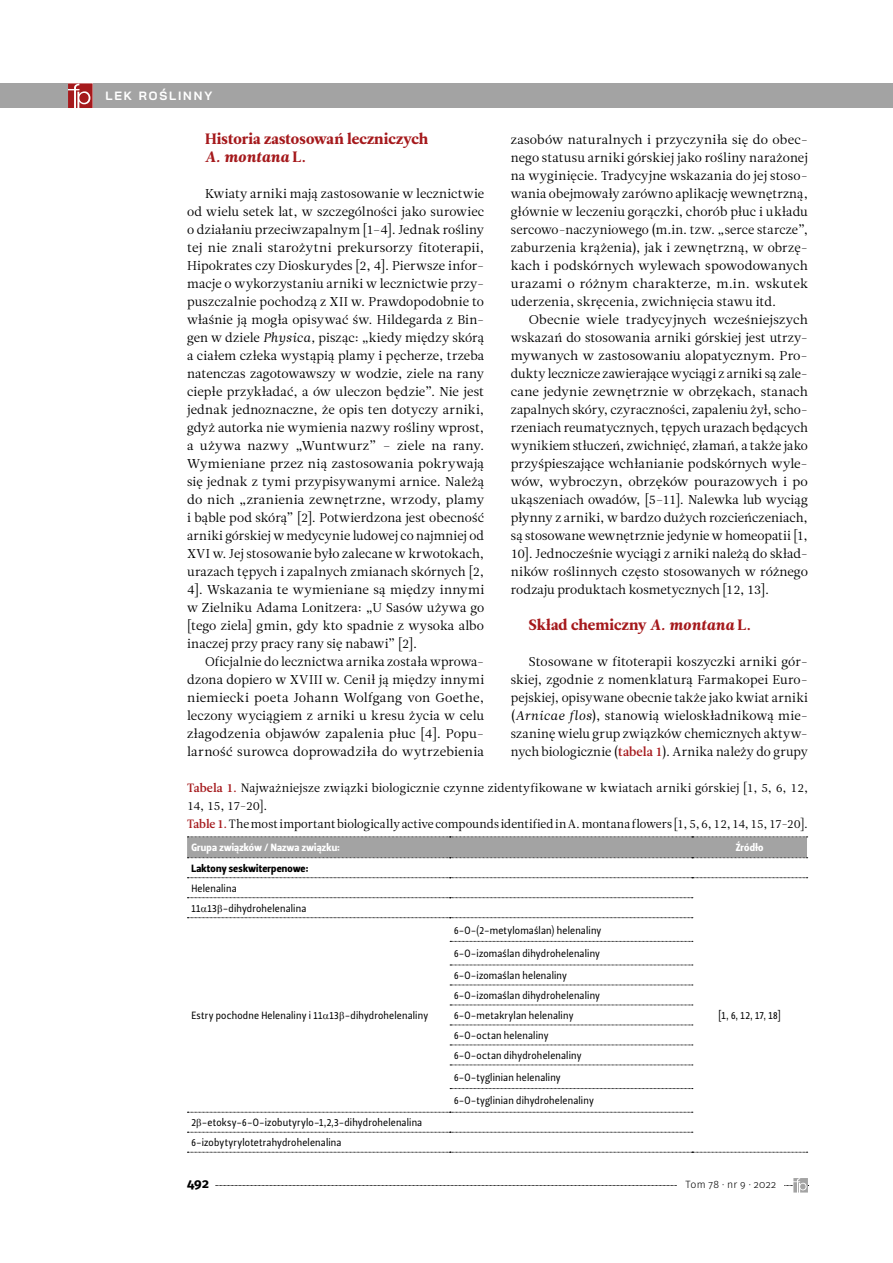
<style>
.page{position:relative;width:893px;height:1263px;background:#fff}
.page>*{position:absolute;margin:0;border:0;box-sizing:border-box;transform-origin:0 0}
.t1{font:15px "Leitura News Roman 4";letter-spacing:.005em;color:#a5191c}
.t2{font:15px "Leitura News Italic 4";letter-spacing:.02em;color:#a5191c}
.t3{font:700 13.5px "Fira Sans";color:#000}
.t4{font:12.75px/18px "Leitura News Roman 1";letter-spacing:.005em;color:#000;text-align:justify}
.t5{font:12px/18px "Leitura News Roman 1";letter-spacing:.005em;color:#000}
.t6{font:700 12px "Bai Jamjuree";letter-spacing:.16em;color:#fff}
.t7{font:10.5px/20px "Leitura Sans Grot 2";letter-spacing:.015em;color:#000;scale:.95 1}
.t8{font:10.5px "Leitura Sans Grot 4";letter-spacing:.025em;color:#fff;scale:.95 1}
.t9{font:10.5px "Leitura Sans Grot 4";letter-spacing:.02em;color:#000;scale:.95 1}
.t10{font:300 10.5px "Fira Sans";letter-spacing:.025em;color:#000}
.s1{font-family:"Leitura News Roman 4"}
.s2{font-family:"Leitura News Italic 1"}
.s3{font-family:"Leitura News Roman 3";color:#a5191c}
.s4{font-family:"Leitura News Italic 4"}
</style>
<div class="page">
<div style="left:0;top:83px;width:893px;height:25px;background:#a3a3a3"></div>
<svg style="left:68px;top:83px;width:25px;height:25px"></svg>
<svg style="left:215px;top:1178px;width:594px;height:14px"></svg>
<svg style="left:187px;top:858px;width:620px;height:294px"></svg>
<svg style="left:187px;top:877px;width:621px;height:1px"></svg>
<svg style="left:187px;top:897px;width:506px;height:1px"></svg>
<svg style="left:450px;top:941px;width:243px;height:1px"></svg>
<svg style="left:450px;top:965px;width:243px;height:1px"></svg>
<svg style="left:450px;top:985px;width:243px;height:1px"></svg>
<svg style="left:450px;top:1005px;width:243px;height:1px"></svg>
<svg style="left:450px;top:1025px;width:243px;height:1px"></svg>
<svg style="left:450px;top:1045px;width:243px;height:1px"></svg>
<svg style="left:450px;top:1065px;width:243px;height:1px"></svg>
<svg style="left:450px;top:1088px;width:243px;height:1px"></svg>
<svg style="left:187px;top:1112px;width:506px;height:1px"></svg>
<svg style="left:187px;top:1152px;width:621px;height:1px"></svg>
<svg style="left:187px;top:837px;width:621px;height:21px;background:#a1a1a1"></svg>
<svg style="left:187px;top:904px;width:506px;height:14px"></svg>
<svg style="left:323px;top:1014px;width:6px;height:5px"></svg>
<svg style="left:340px;top:1011px;width:4px;height:10px"></svg>
<svg style="left:187px;top:1119px;width:506px;height:14px"></svg>
<p class="t6" style="left:105px;top:89px;width:108px">LEK ROŚLINNY</p>
<p class="t1" style="left:205px;top:130px;width:225px">Historia zastosowań leczniczych</p>
<p class="t2" style="left:205px;top:148px;width:103px">A. montana <span class="s1">L.</span></p>
<p class="t4" style="left:187px;top:185px;width:299px;text-indent:18px">Kwiaty arniki mają zastosowanie w lecznictwie od wielu setek lat, w szczególności jako surowiec o działaniu przeciwzapalnym [1–4]. Jednak rośliny tej nie znali starożytni prekursorzy fitoterapii, Hipokrates czy Dioskurydes [2, 4]. Pierwsze infor&shy;macje o wykorzystaniu arniki w lecznictwie przy&shy;puszczalnie pochodzą z XII w. Prawdopodobnie to właśnie ją mogła opisywać św. Hildegarda z Bin&shy;gen w dziele <span class="s2">Physica,</span> pisząc: „kiedy między skórą a ciałem człeka wystąpią plamy i pęcherze, trzeba natenczas zagotowawszy w wodzie, ziele na rany ciepłe przykładać, a ów uleczon będzie”. Nie jest jednak jednoznaczne, że opis ten dotyczy arniki, gdyż autorka nie wymienia nazwy rośliny wprost, a używa nazwy „Wuntwurz” – ziele na rany.<br>Wymieniane przez nią zastosowania pokrywają się jednak z tymi przypisywanymi arnice. Należą do nich „zranienia zewnętrzne, wrzody, plamy i bąble pod skórą” [2]. Potwierdzona jest obecność arniki górskiej w medycynie ludowej co najmniej od XVI w. Jej stosowanie było zalecane w krwotokach, urazach tępych i zapalnych zmianach skórnych [2, 4]. Wskazania te wymieniane są między innymi w Zielniku Adama Lonitzera: „U Sasów używa go [tego ziela] gmin, gdy kto spadnie z wysoka albo inaczej przy pracy rany się nabawi” [2].</p>
<p class="t4" style="left:187px;top:653px;width:299px;text-indent:18px">Oficjalnie do lecznictwa arnika została wprowa&shy;dzona dopiero w XVIII w. Cenił ją między innymi niemiecki poeta Johann Wolfgang von Goethe, leczony wyciągiem z arniki u kresu życia w celu złagodzenia objawów zapalenia płuc [4]. Popu&shy;larność surowca doprowadziła do wytrzebienia</p>
<p class="t5" style="left:187px;top:779px;width:622px"><span class="s3">Tabela 1.</span> Najważniejsze związki biologicznie czynne zidentyfikowane w kwiatach arniki górskiej [1, 5, 6, 12,<br>14, 15, 17-20].<br><span class="s3">Table 1.</span> The most important biologically active compounds identified in A. montana flowers [1, 5, 6, 12, 14, 15, 17-20].</p>
<p class="t8" style="left:191px;top:841px;width:158px">Grupa związków / Nazwa związku:</p>
<p class="t8" style="left:736px;top:841px;width:31px">Źródło</p>
<p class="t9" style="left:191px;top:862px;width:125px">Laktony seskwiterpenowe:</p>
<p class="t7" style="left:191px;top:878px;width:49px">Helenalina</p>
<p class="t4" style="left:511px;top:131px;width:299px">zasobów naturalnych i przyczyniła się do obec&shy;nego statusu arniki górskiej jako rośliny narażonej na wyginięcie. Tradycyjne wskazania do jej stoso&shy;wania obejmowały zarówno aplikację wewnętrzną, głównie w leczeniu gorączki, chorób płuc i układu sercowo-naczyniowego (m.in. tzw. „serce starcze”, zaburzenia krążenia), jak i zewnętrzną, w obrzę&shy;kach i podskórnych wylewach spowodowanych urazami o różnym charakterze, m.in. wskutek uderzenia, skręcenia, zwichnięcia stawu itd.</p>
<p class="t4" style="left:511px;top:311px;width:299px;text-indent:18px">Obecnie wiele tradycyjnych wcześniejszych wskazań do stosowania arniki górskiej jest utrzy&shy;mywanych w zastosowaniu alopatycznym. Pro&shy;dukty lecznicze zawierające wyciągi z arniki są zale&shy;cane jedynie zewnętrznie w obrzękach, stanach zapalnych skóry, czyraczności, zapaleniu żył, scho&shy;rzeniach reumatycznych, tępych urazach będących wynikiem stłuczeń, zwichnięć, złamań, a także jako przyśpieszające wchłanianie podskórnych wyle&shy;wów, wybroczyn, obrzęków pourazowych i po ukąszeniach owadów, [5–11]. Nalewka lub wyciąg płynny z arniki, w bardzo dużych rozcieńczeniach, są stosowane wewnętrznie jedynie w homeopatii [1, 10]. Jednocześnie wyciągi z arniki należą do skład&shy;ników roślinnych często stosowanych w różnego rodzaju produktach kosmetycznych [12, 13].</p>
<p class="t1" style="left:529px;top:616px;width:224px">Skład chemiczny <span class="s4">A. montana</span> L.</p>
<p class="t4" style="left:511px;top:653px;width:299px;text-indent:18px">Stosowane w fitoterapii koszyczki arniki gór&shy;skiej, zgodnie z nomenklaturą Farmakopei Euro&shy;pejskiej, opisywane obecnie także jako kwiat arniki (<span class="s2">Arnicae flos</span>), stanowią wieloskładnikową mie&shy;szaninę wielu grup związków chemicznych aktyw&shy;nych biologicznie (<span class="s3">tabela 1</span>). Arnika należy do grupy</p>
<p class="t7" style="left:191px;top:898px;width:123px">11 13 -dihydrohelenalina</p>
<p class="t7" style="left:191px;top:1005px;width:251px">Estry pochodne Helenaliny i 11 13 -dihydrohelenaliny</p>
<p class="t7" style="left:191px;top:1113px;width:245px">2 -etoksy-6-O-izobutyrylo-1,2,3-dihydrohelenalina<br>6-izobytyrylotetrahydrohelenalina</p>
<p class="t7" style="left:454px;top:920px;width:157px">6-O-(2-metylomaślan) helenaliny</p>
<p class="t7" style="left:454px;top:943px;width:155px;line-height:21.8px">6-O-izomaślan dihydrohelenaliny<br>6-O-izomaślan helenaliny</p>
<p class="t7" style="left:454px;top:985px;width:155px">6-O-izomaślan dihydrohelenaliny<br>6-O-metakrylan helenaliny<br>6-O-octan helenaliny<br>6-O-octan dihydrohelenaliny</p>
<p class="t7" style="left:454px;top:1067px;width:114px">6-O-tyglinian helenaliny</p>
<p class="t7" style="left:454px;top:1091px;width:149px">6-O-tyglinian dihydrohelenaliny</p>
<p class="t7" style="left:718px;top:1005px;width:67px">[1, 6, 12, 17, 18]</p>
<p class="t3" style="left:187px;top:1172px;width:23px">492</p>
<p class="t10" style="left:686px;top:1177px;width:92px">Tom 78 · nr 9 · 2022</p>
</div>
